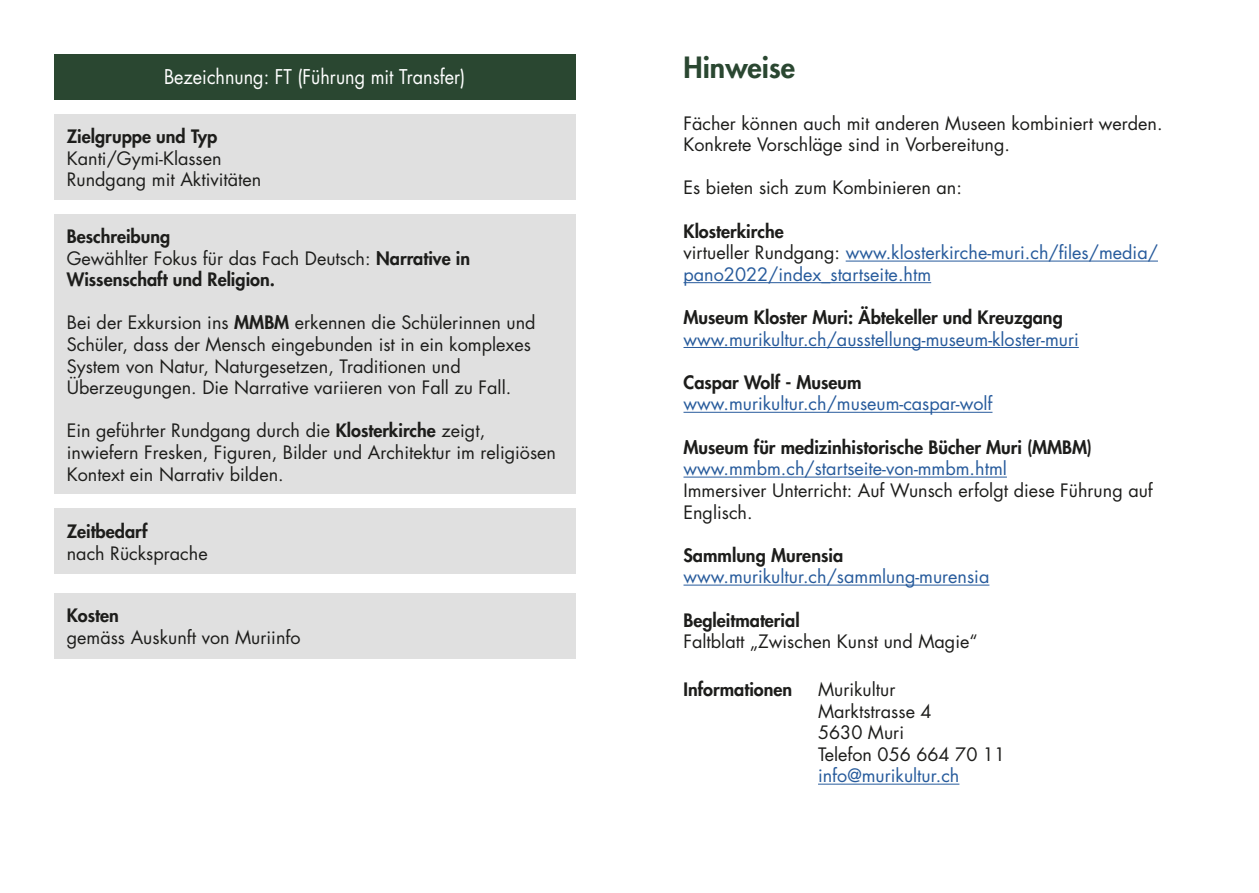
<style>
.page{position:relative;width:1259px;height:893px;background:#fff}
.page>*{position:absolute;margin:0;border:0;box-sizing:border-box;transform-origin:0 0}
.t1{font:800 28.5px "Futura Std";color:#2a4731}
.t2{font:19.8px "Futura Std";color:#fff;scale:.91 1}
.t3{font:18px/21.6px "Futura Std";color:#1d1d1b}
.t4{font:18px/21.6px "Futura Std";color:#275b9c}
.t5{font:800 18px/21.6px "Futura Std";color:#1d1d1b}
.s1{font-weight:400}
.s2{font-weight:800}
.s3{font-weight:800;color:#1d1d1b}
.s4{color:#1d1d1b}
</style>
<div class="page">
<div style="left:54px;top:54px;width:521px;height:46px;background:#2a4731"></div>
<div style="left:54px;top:115px;width:521px;height:85px;background:#e0e0e0"></div>
<div style="left:54px;top:215px;width:521px;height:279px;background:#e0e0e0"></div>
<div style="left:54px;top:509px;width:521px;height:65px;background:#e0e0e0"></div>
<div style="left:54px;top:593px;width:521px;height:65px;background:#e0e0e0"></div>
<hr style="left:845px;top:261px;width:313px;height:1px;background:#275b9c">
<hr style="left:683px;top:282px;width:248px;height:1px;background:#275b9c">
<hr style="left:683px;top:347px;width:395px;height:1px;background:#275b9c">
<hr style="left:683px;top:412px;width:309px;height:1px;background:#275b9c">
<hr style="left:683px;top:477px;width:324px;height:1px;background:#275b9c">
<hr style="left:683px;top:585px;width:306px;height:1px;background:#275b9c">
<hr style="left:818px;top:784px;width:141px;height:1px;background:#275b9c">
<p class="t2" style="left:164px;top:64px;width:333px">Bezeichnung: FT (Führung mit Transfer)</p>
<p class="t5" style="left:67px;top:126px;width:152px">Zielgruppe und Typ</p>
<p class="t3" style="left:67px;top:148px;width:196px">Kanti/Gymi-Klassen<br>Rundgang mit Aktivitäten</p>
<p class="t5" style="left:67px;top:226px;width:405px">Beschreibung<br><span class="s1">Gewählter Fokus für das Fach Deutsch:</span> Narrative in<br>Wissenschaft und Religion.</p>
<p class="t3" style="left:67px;top:312px;width:470px">Bei der Exkursion ins <span class="s2">MMBM</span> erkennen die Schülerinnen und Schüler, dass der Mensch eingebunden ist in ein komplexes System von Natur, Naturgesetzen, Traditionen und Überzeugungen. Die Narrative variieren von Fall zu Fall.</p>
<p class="t3" style="left:67px;top:420px;width:491px">Ein geführter Rundgang durch die <span class="s2">Klosterkirche</span> zeigt, inwiefern Fresken, Figuren, Bilder und Architektur im religiösen<br>Kontext ein Narrativ bilden.</p>
<p class="t5" style="left:67px;top:521px;width:82px">Zeitbedarf</p>
<p class="t3" style="left:67px;top:542px;width:142px">nach Rücksprache</p>
<p class="t5" style="left:67px;top:605px;width:54px">Kosten</p>
<p class="t3" style="left:67px;top:627px;width:235px">gemäss Auskunft von Muriinfo</p>
<h1 class="t1" style="left:683px;top:49px;width:113px">Hinweise</h1>
<p class="t3" style="left:683px;top:112px;width:481px">Fächer können auch mit anderen Museen kombiniert werden.<br>Konkrete Vorschläge sind in Vorbereitung.</p>
<p class="t3" style="left:683px;top:177px;width:280px">Es bieten sich zum Kombinieren an:</p>
<p class="t4" style="left:683px;top:220px;width:476px"><span class="s3">Klosterkirche<br></span><span class="s4">virtueller Rundgang:</span> www.klosterkirche-muri.ch/files/media/ pano2022/index_startseite.htm</p>
<p class="t5" style="left:683px;top:307px;width:381px">Museum Kloster Muri: Äbtekeller und Kreuzgang</p>
<p class="t4" style="left:683px;top:328px;width:397px">www.murikultur.ch/ausstellung-museum-kloster-muri</p>
<p class="t5" style="left:683px;top:371px;width:180px">Caspar Wolf - Museum</p>
<p class="t4" style="left:683px;top:393px;width:310px">www.murikultur.ch/museum-caspar-wolf</p>
<p class="t5" style="left:683px;top:436px;width:410px">Museum für medizinhistorische Bücher Muri (MMBM)</p>
<p class="t4" style="left:683px;top:458px;width:325px">www.mmbm.ch/startseite-von-mmbm.html</p>
<p class="t3" style="left:683px;top:480px;width:471px">Immersiver Unterricht: Auf Wunsch erfolgt diese Führung auf<br>Englisch.</p>
<p class="t5" style="left:683px;top:544px;width:161px">Sammlung Murensia</p>
<p class="t4" style="left:683px;top:566px;width:307px">www.murikultur.ch/sammlung-murensia</p>
<p class="t5" style="left:683px;top:609px;width:118px">Begleitmaterial</p>
<p class="t3" style="left:683px;top:631px;width:296px">Faltblatt „Zwischen Kunst und Magie“</p>
<p class="t5" style="left:683px;top:678px;width:110px">Informationen</p>
<p class="t3" style="left:818px;top:679px;width:189px">Murikultur<br>Marktstrasse 4<br>5630 Muri<br>Telefon 056 664 70 11</p>
<p class="t4" style="left:818px;top:765px;width:143px">info@murikultur.ch</p>
</div>
